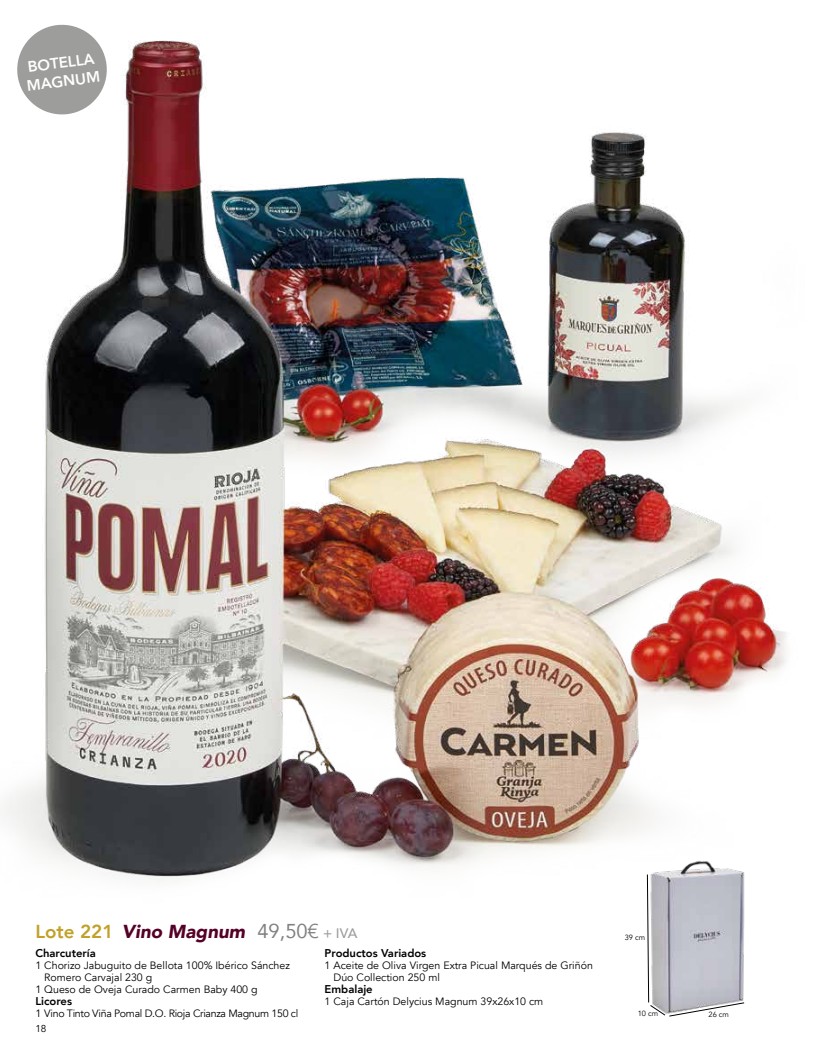
<style>
.page{position:relative;width:815px;height:1053px;background:#fff}
.page>*{position:absolute;margin:0;border:0;box-sizing:border-box;transform-origin:0 0}
.t1{font:italic 900 18.75px "Avenir";color:#550028}
.t2{font:800 15.12px/18.1px "Avenir";color:#fff}
.t3{font:800 11.25px "Avenir";color:#000}
.t4{font:10.62px/11.9px "Avenir";color:#000}
.t5{font:10.62px "Avenir";letter-spacing:-.03em;color:#000}
.t6{font:10px "Avenir";color:#000}
.t7{font:7.5px "Avenir";color:#000}
.s1{font-weight:800;font-style:normal;color:#c1a128}
.s2{font-weight:400;font-style:normal;font-size:20px;color:#828282}
.s3{font-weight:500;font-style:normal;font-size:13.75px;color:#9e9d9d}
</style>
<div class="page">
<img style="left:3px;top:40px;width:784px;height:841px">
<svg style="left:15px;top:24px;width:94px;height:93px"></svg>
<img style="left:648px;top:858px;width:101px;height:146px">
<svg style="left:647px;top:874px;width:97px;height:142px;background:#bdbec6"></svg>
<h2 class="t2" style="left:23px;top:58px;width:75px;rotate:-7deg">BOTELLA<br>MAGNUM</h2>
<h1 class="t1" style="left:35px;top:916px;width:324px"><span class="s1">Lote 221</span> Vino Magnum <span class="s2">49,50€</span> <span class="s3">+ IVA</span></h1>
<p class="t3" style="left:35px;top:944px;width:62px">Charcutería</p>
<p class="t4" style="left:35px;top:959px;width:256px">1 Chorizo Jabuguito de Bellota 100% Ibérico Sánchez</p>
<p class="t4" style="left:44px;top:971px;width:110px">Romero Carvajal 230 g</p>
<p class="t4" style="left:35px;top:983px;width:224px">1 Queso de Oveja Curado Carmen Baby 400 g</p>
<p class="t3" style="left:35px;top:992px;width:38px">Licores</p>
<p class="t5" style="left:35px;top:1006px;width:264px">1 Vino Tinto Viña Pomal D.O. Rioja Crianza Magnum 150 cl</p>
<p class="t6" style="left:35px;top:1022px;width:13px">18</p>
<p class="t3" style="left:325px;top:944px;width:103px">Productos Variados</p>
<p class="t4" style="left:333px;top:959px;width:261px;text-indent:-9px">1 Aceite de Oliva Virgen Extra Picual Marqués de Griñón<br>Dúo Collection 250 ml</p>
<p class="t3" style="left:325px;top:980px;width:50px">Embalaje</p>
<p class="t4" style="left:325px;top:995px;width:220px">1 Caja Cartón Delycius Magnum 39x26x10 cm</p>
<p class="t7" style="left:625px;top:932px;width:22px">39 cm</p>
<p class="t7" style="left:638px;top:1009px;width:22px">10 cm</p>
<p class="t7" style="left:709px;top:1009px;width:22px">26 cm</p>
</div>
